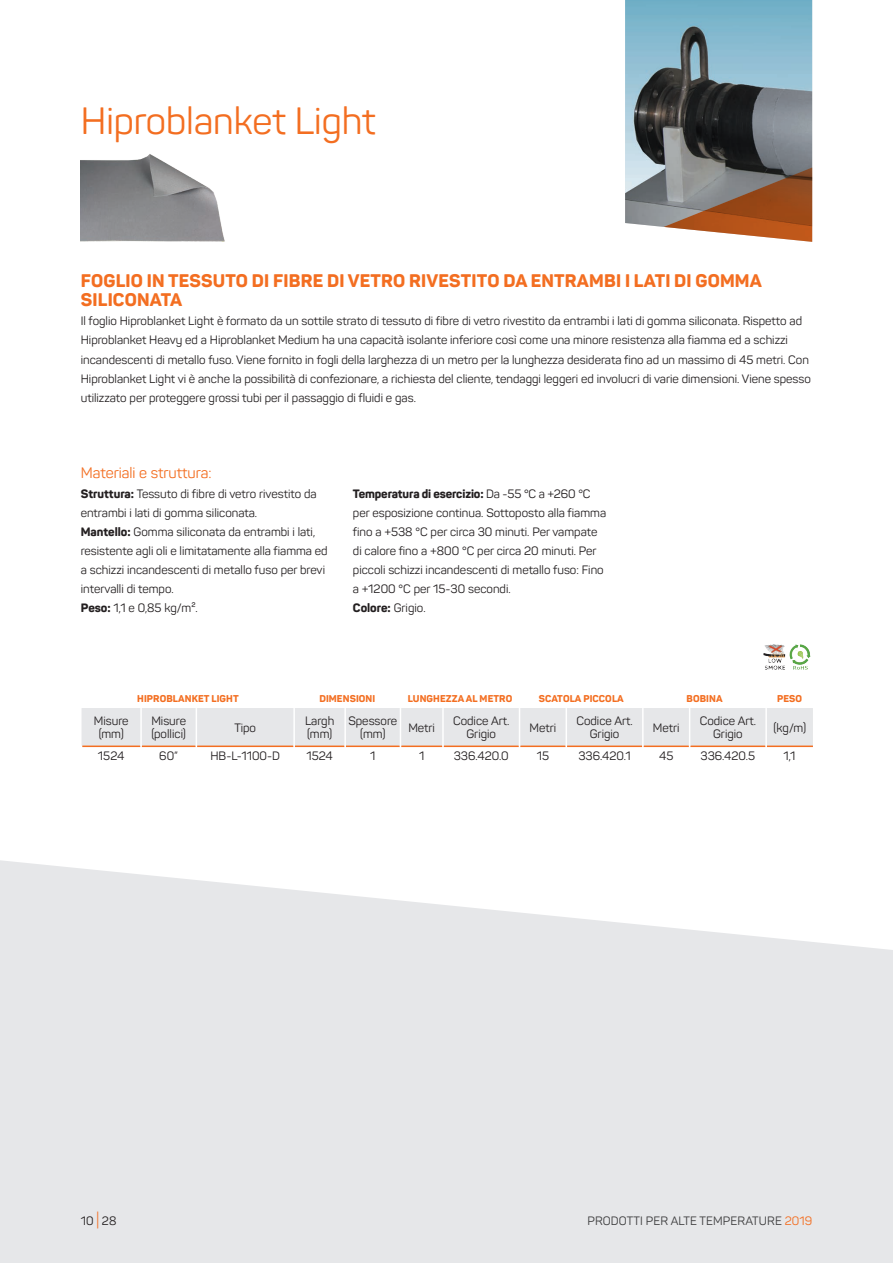
<style>
.page{position:relative;width:893px;height:1263px;background:#fff}
.page>*{position:absolute;margin:0;border:0;box-sizing:border-box;transform-origin:0 0}
.t1{font:37.5px "Panton";color:#f36e21}
.t2{font:800 18px/19.2px "Panton";letter-spacing:.01em;color:#f36e21}
.t3{font:15px "Panton";color:#f36e21}
.t4{font:12px/19.2px "Panton";color:#231f20}
.t5{font:12px "Panton";letter-spacing:.01em;color:#3e3e3f}
.t6{font:800 9.75px "Panton";letter-spacing:.01em;color:#f36e21}
.s1{font-weight:800}
.s2{font-size:16.8px;color:#f36e21}
.s3{color:#f36e21}
</style>
<div class="page">
<svg style="left:0;top:860px;width:893px;height:403px;background:#e8e9eb"></svg>
<img style="left:625px;top:0;width:187px;height:227px">
<svg style="left:664px;top:167px;width:148px;height:75px;background:#a0775e"></svg>
<img style="left:81px;top:154px;width:144px;height:88px">
<img style="left:763px;top:644px;width:22px;height:26px">
<img style="left:789px;top:644px;width:22px;height:26px">
<div style="left:81px;top:708px;width:732px;height:40px;background:#e6e7e9"></div>
<hr style="left:82px;top:745px;width:58px;height:2px;background:#f36e21">
<hr style="left:142px;top:745px;width:54px;height:2px;background:#f36e21">
<hr style="left:197px;top:745px;width:96px;height:2px;background:#f36e21">
<hr style="left:295px;top:745px;width:49px;height:2px;background:#f36e21">
<hr style="left:346px;top:745px;width:54px;height:2px;background:#f36e21">
<hr style="left:401px;top:745px;width:41px;height:2px;background:#f36e21">
<hr style="left:444px;top:745px;width:75px;height:2px;background:#f36e21">
<hr style="left:520px;top:745px;width:46px;height:2px;background:#f36e21">
<hr style="left:567px;top:745px;width:75px;height:2px;background:#f36e21">
<hr style="left:644px;top:745px;width:45px;height:2px;background:#f36e21">
<hr style="left:690px;top:745px;width:75px;height:2px;background:#f36e21">
<hr style="left:767px;top:745px;width:46px;height:2px;background:#f36e21">
<hr style="left:140px;top:708px;width:2px;height:38px;background:#fff">
<hr style="left:196px;top:708px;width:1px;height:38px;background:#fff">
<hr style="left:293px;top:708px;width:2px;height:38px;background:#fff">
<hr style="left:344px;top:708px;width:2px;height:38px;background:#fff">
<hr style="left:400px;top:708px;width:1px;height:38px;background:#fff">
<hr style="left:442px;top:708px;width:2px;height:38px;background:#fff">
<hr style="left:519px;top:708px;width:1px;height:38px;background:#fff">
<hr style="left:566px;top:708px;width:1px;height:38px;background:#fff">
<hr style="left:642px;top:708px;width:2px;height:38px;background:#fff">
<hr style="left:689px;top:708px;width:1px;height:38px;background:#fff">
<hr style="left:765px;top:708px;width:2px;height:38px;background:#fff">
<h1 class="t1" style="left:81px;top:98px;width:296px">Hiproblanket Light</h1>
<h2 class="t2" style="left:81px;top:271px;width:683px">FOGLIO IN TESSUTO DI FIBRE DI VETRO RIVESTITO DA ENTRAMBI I LATI DI GOMMA<br>SILICONATA</h2>
<p class="t4" style="left:81px;top:311px;width:732px">Il foglio Hiproblanket Light è formato da un sottile strato di tessuto di fibre di vetro rivestito da entrambi i lati di gomma siliconata. Rispetto ad Hiproblanket Heavy ed a Hiproblanket Medium ha una capacità isolante inferiore così come una minore resistenza alla fiamma ed a schizzi incandescenti di metallo fuso. Viene fornito in fogli della larghezza di un metro per la lunghezza desiderata fino ad un massimo di 45 metri. Con Hiproblanket Light vi è anche la possibilità di confezionare, a richiesta del cliente, tendaggi leggeri ed involucri di varie dimensioni. Viene spesso utilizzato per proteggere grossi tubi per il passaggio di fluidi e gas.</p>
<p class="t3" style="left:81px;top:464px;width:132px">Materiali e struttura:</p>
<p class="t4" style="left:81px;top:484px;width:248px"><span class="s1">Struttura:</span> Tessuto di fibre di vetro rivestito da entrambi i lati di gomma siliconata.<br><span class="s1">Mantello:</span> Gomma siliconata da entrambi i lati, resistente agli oli e limitatamente alla fiamma ed a schizzi incandescenti di metallo fuso per brevi intervalli di tempo.<br><span class="s1">Peso:</span> 1,1 e 0,85 kg/m².</p>
<p class="t4" style="left:353px;top:484px;width:255px"><span class="s1">Temperatura di esercizio:</span> Da -55 °C a +260 °C per esposizione continua. Sottoposto alla fiamma fino a +538 °C per circa 30 minuti. Per vampate di calore fino a +800 °C per circa 20 minuti. Per piccoli schizzi incandescenti di metallo fuso: Fino a +1200 °C per 15-30 secondi.<br><span class="s1">Colore:</span> Grigio.</p>
<p class="t6" style="left:137px;top:692px;width:103px">HIPROBLANKET LIGHT</p>
<p class="t6" style="left:319px;top:692px;width:57px">DIMENSIONI</p>
<p class="t6" style="left:408px;top:692px;width:106px">LUNGHEZZA AL METRO</p>
<p class="t6" style="left:539px;top:692px;width:87px">SCATOLA PICCOLA</p>
<p class="t6" style="left:687px;top:692px;width:37px">BOBINA</p>
<p class="t6" style="left:777px;top:692px;width:27px">PESO</p>
<p class="t4" style="left:94px;top:714px;width:36px;line-height:13.5px;text-align:center">Misure (mm)</p>
<p class="t4" style="left:151px;top:714px;width:36px;line-height:13.5px">Misure (pollici)</p>
<p class="t4" style="left:234px;top:718px;width:23px">Tipo</p>
<p class="t4" style="left:305px;top:714px;width:31px;line-height:13.5px">Largh (mm)</p>
<p class="t4" style="left:348px;top:714px;width:50px;line-height:13.5px;text-align:center">Spessore (mm)</p>
<p class="t4" style="left:408px;top:718px;width:28px">Metri</p>
<p class="t4" style="left:453px;top:714px;width:58px;line-height:13.5px;text-align:center">Codice Art.<br>Grigio</p>
<p class="t4" style="left:530px;top:718px;width:28px">Metri</p>
<p class="t4" style="left:576px;top:714px;width:58px;line-height:13.5px;text-align:center">Codice Art.<br>Grigio</p>
<p class="t4" style="left:653px;top:718px;width:28px">Metri</p>
<p class="t4" style="left:700px;top:714px;width:58px;line-height:13.5px;text-align:center">Codice Art.<br>Grigio</p>
<p class="t4" style="left:774px;top:718px;width:34px">(kg/m)</p>
<p class="t4" style="left:98px;top:746px;width:28px">1524</p>
<p class="t4" style="left:159px;top:746px;width:20px">60”</p>
<p class="t4" style="left:210px;top:746px;width:71px">HB-L-1100-D</p>
<p class="t4" style="left:306px;top:746px;width:28px">1524</p>
<p class="t4" style="left:370px;top:746px;width:7px">1</p>
<p class="t4" style="left:419px;top:746px;width:7px">1</p>
<p class="t4" style="left:454px;top:746px;width:57px">336.420.0</p>
<p class="t4" style="left:537px;top:746px;width:14px">15</p>
<p class="t4" style="left:578px;top:746px;width:54px">336.420.1</p>
<p class="t4" style="left:659px;top:746px;width:16px">45</p>
<p class="t4" style="left:700px;top:746px;width:56px">336.420.5</p>
<p class="t4" style="left:783px;top:746px;width:14px">1,1</p>
<p class="t4" style="left:81px;top:1211px;width:37px">10 <span class="s2">|</span> 28</p>
<p class="t5" style="left:587px;top:1213px;width:226px">PRODOTTI PER ALTE TEMPERATURE <span class="s3">2019</span></p>
</div>
